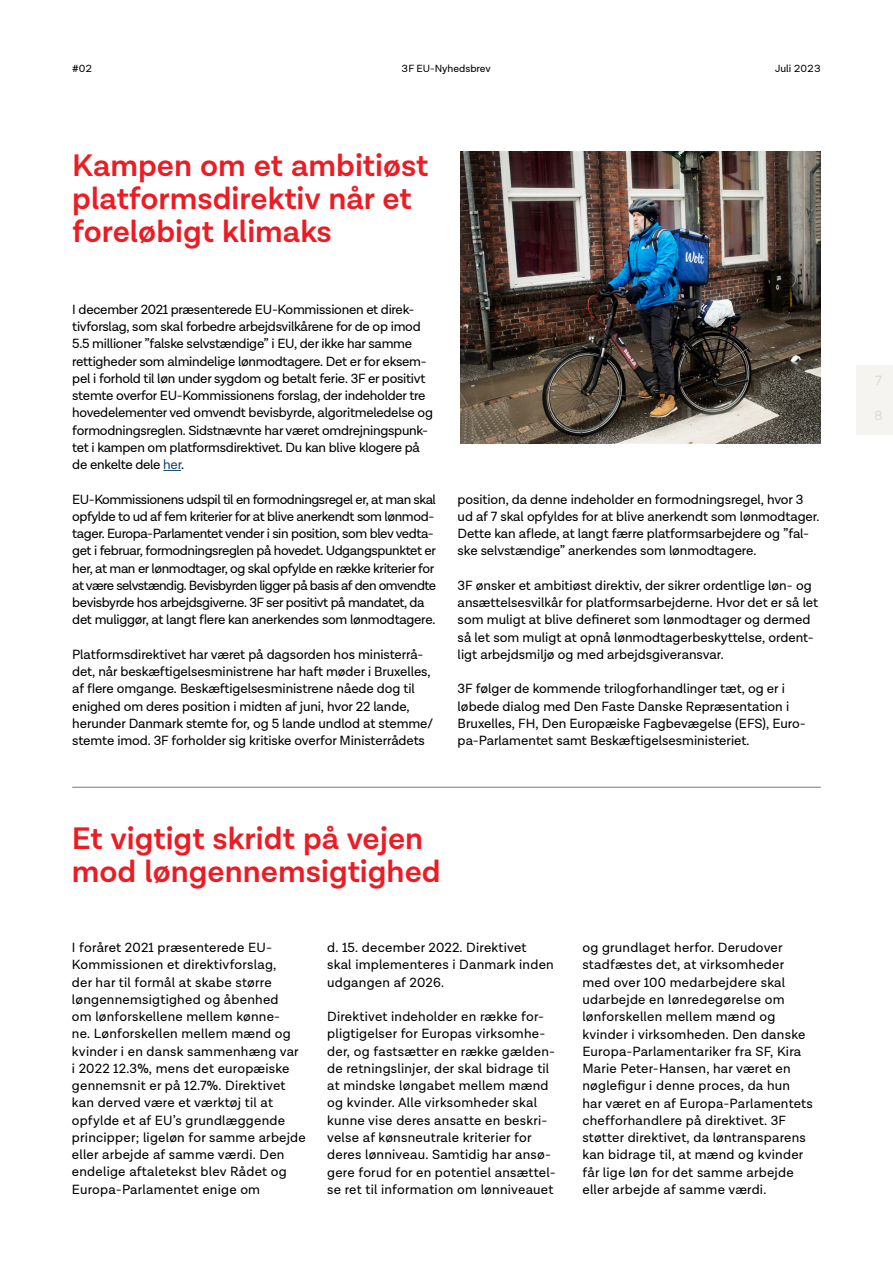
<style>
.page{position:relative;width:893px;height:1263px;background:#fff}
.page>*{position:absolute;margin:0;border:0;box-sizing:border-box;transform-origin:0 0}
.t1{font:600 31.5px/33px "Lota Grotesque";color:#ec1c24}
.t2{font:13.5px/17.2px "Lota Grotesque";color:#000}
.t3{font:13.5px/17.2px "Lota Grotesque";letter-spacing:-.02em;color:#000}
.t4{font:13.5px/17.2px "Lota Grotesque";letter-spacing:-.03em;color:#000}
.t5{font:13.5px "Lota Grotesque";color:#dcdbd0}
.t6{font:10.5px "Lota Grotesque";color:#000}
.s1{color:#19476e}
</style>
<div class="page">
<hr style="left:72px;top:787px;width:749px;height:1px;background:#898684">
<svg style="left:163px;top:470px;width:18px;height:1px"></svg>
<img style="left:460px;top:152px;width:361px;height:291px">
<div style="left:856px;top:366px;width:37px;height:34px;background:#f5f4f1"></div>
<div style="left:856px;top:400px;width:37px;height:35px;background:#f5f4f1"></div>
<p class="t6" style="left:72px;top:63px;width:22px">#02</p>
<p class="t6" style="left:402px;top:63px;width:91px">3F EU-Nyhedsbrev</p>
<p class="t6" style="left:775px;top:63px;width:47px">Juli 2023</p>
<h1 class="t1" style="left:72px;top:150px;width:358px">Kampen om et ambitiøst platformsdirektiv når et foreløbigt klimaks</h1>
<p class="t3" style="left:72px;top:301px;width:362px">I december 2021 præsenterede EU-Kommissionen et direk&shy;tivforslag, som skal forbedre arbejdsvilkårene for de op imod 5.5 millioner ”falske selvstændige” i EU, der ikke har samme rettigheder som almindelige lønmodtagere. Det er for eksem&shy;pel i forhold til løn under sygdom og betalt ferie. 3F er positivt stemte overfor EU-Kommissionens forslag, der indeholder tre hovedelementer ved omvendt bevisbyrde, algoritmeledelse og formodningsreglen. Sidstnævnte har været omdrejningspunk&shy;tet i kampen om platformsdirektivet. Du kan blive klogere på de enkelte dele <span class="s1">her</span>.</p>
<p class="t4" style="left:72px;top:491px;width:365px">EU-Kommissionens udspil til en formodningsregel er, at man skal opfylde to ud af fem kriterier for at blive anerkendt som lønmod&shy;tager. Europa-Parlamentet vender i sin position, som blev vedta&shy;get i februar, formodningsreglen på hovedet. Udgangspunktet er her, at man er lønmodtager, og skal opfylde en række kriterier for at være selvstændig. Bevisbyrden ligger på basis af den omvendte bevisbyrde hos arbejdsgiverne. 3F ser positivt på mandatet, da det muliggør, at langt flere kan anerkendes som lønmodtagere.</p>
<p class="t2" style="left:72px;top:646px;width:362px">Platformsdirektivet har været på dagsorden hos ministerrå&shy;det, når beskæftigelsesministrene har haft møder i Bruxelles, af flere omgange. Beskæftigelsesministrene nåede dog til enighed om deres position i midten af juni, hvor 22 lande, herunder Danmark stemte for, og 5 lande undlod at stemme/ stemte imod. 3F forholder sig kritiske overfor Ministerrådets</p>
<p class="t2" style="left:458px;top:491px;width:363px">position, da denne indeholder en formodningsregel, hvor 3 ud af 7 skal opfyldes for at blive anerkendt som lønmodtager.<br>Dette kan aflede, at langt færre platformsarbejdere og ”fal&shy;ske selvstændige” anerkendes som lønmodtagere.</p>
<p class="t2" style="left:458px;top:577px;width:362px">3F ønsker et ambitiøst direktiv, der sikrer ordentlige løn- og ansættelsesvilkår for platformsarbejderne. Hvor det er så let som muligt at blive defineret som lønmodtager og dermed så let som muligt at opnå lønmodtagerbeskyttelse, ordent&shy;ligt arbejdsmiljø og med arbejdsgiveransvar.</p>
<p class="t2" style="left:458px;top:681px;width:350px">3F følger de kommende trilogforhandlinger tæt, og er i løbede dialog med Den Faste Danske Repræsentation i Bruxelles, FH, Den Europæiske Fagbevægelse (EFS), Euro&shy;pa-Parlamentet samt Beskæftigelsesministeriet.</p>
<h1 class="t1" style="left:72px;top:822px;width:370px">Et vigtigt skridt på vejen mod løngennemsigtighed</h1>
<p class="t2" style="left:72px;top:939px;width:235px">I foråret 2021 præsenterede EU-Kommissionen et direktivforslag,<br>der har til formål at skabe større løngennemsigtighed og åbenhed<br>om lønforskellene mellem kønne-<br>ne. Lønforskellen mellem mænd og kvinder i en dansk sammenhæng var<br>i 2022 12.3%, mens det europæiske gennemsnit er på 12.7%. Direktivet kan derved være et værktøj til at opfylde et af EU’s grundlæggende principper; ligeløn for samme arbejde eller arbejde af samme værdi. Den endelige aftaletekst blev Rådet og Europa-Parlamentet enige om</p>
<p class="t2" style="left:327px;top:939px;width:228px">d. 15. december 2022. Direktivet skal implementeres i Danmark inden udgangen af 2026.</p>
<p class="t2" style="left:327px;top:1008px;width:230px">Direktivet indeholder en række for&shy;pligtigelser for Europas virksomhe&shy;der, og fastsætter en række gælden&shy;de retningslinjer, der skal bidrage til at mindske løngabet mellem mænd og kvinder. Alle virksomheder skal kunne vise deres ansatte en beskri&shy;velse af kønsneutrale kriterier for deres lønniveau. Samtidig har ansø&shy;gere forud for en potentiel ansættel&shy;se ret til information om lønniveauet</p>
<p class="t2" style="left:582px;top:939px;width:232px">og grundlaget herfor. Derudover stadfæstes det, at virksomheder med over 100 medarbejdere skal udarbejde en lønredegørelse om lønforskellen mellem mænd og kvinder i virksomheden. Den danske Europa-Parlamentariker fra SF, Kira Marie Peter-Hansen, har været en nøglefigur i denne proces, da hun har været en af Europa-Parlamentets chefforhandlere på direktivet. 3F støtter direktivet, da løntransparens kan bidrage til, at mænd og kvinder får lige løn for det samme arbejde eller arbejde af samme værdi.</p>
<p class="t5" style="left:874px;top:373px;width:10px">7</p>
<p class="t5" style="left:874px;top:408px;width:10px">8</p>
</div>
